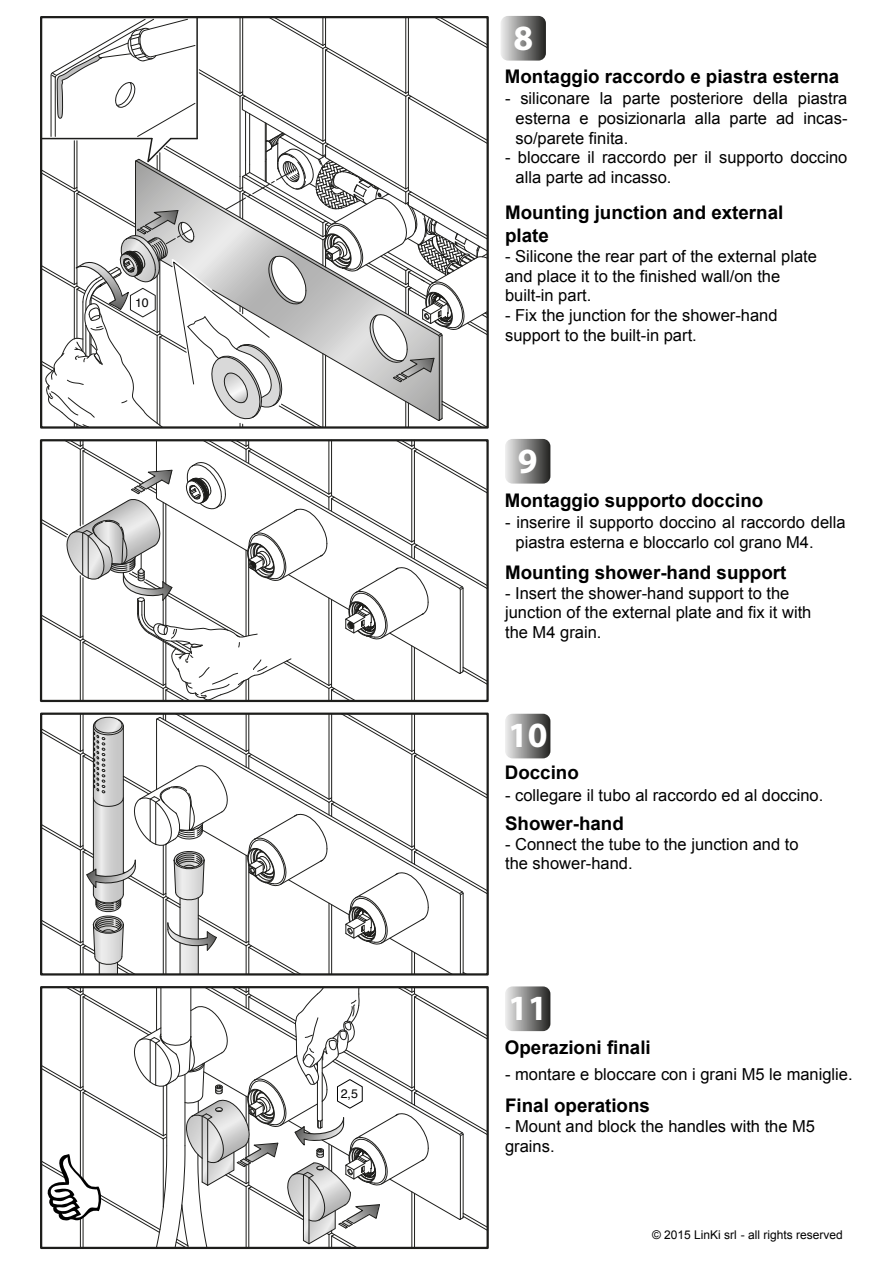
<style>
.page{position:relative;width:893px;height:1263px;background:#fff}
.page>*{position:absolute;margin:0;border:0;box-sizing:border-box;transform-origin:0 0}
.t1{font:700 35.55px "Myriad";color:#fff}
.t2{font:700 18.75px/22.5px "Arial";color:#000}
.t3{font:16.5px/19.8px "Arial";color:#000}
.t4{font:12.45px "Helvetica";color:#000}
.t5{font:12px "Arial";color:#000}
</style>
<div class="page">
<svg style="left:40px;top:713px;width:449px;height:262px"></svg>
<svg style="left:40px;top:986px;width:449px;height:263px"></svg>
<svg style="left:40px;top:16px;width:449px;height:413px"></svg>
<svg style="left:40px;top:439px;width:449px;height:263px"></svg>
<svg style="left:505px;top:439px;width:45px;height:45px;background:#8c8c8b"></svg>
<svg style="left:505px;top:714px;width:45px;height:44px;background:#8b8b8a"></svg>
<svg style="left:505px;top:986px;width:45px;height:45px;background:#8c8c8b"></svg>
<svg style="left:501px;top:16px;width:45px;height:45px;background:#8b8b8a"></svg>
<p class="t4" style="left:135px;top:297px;width:15px">10</p>
<p class="t4" style="left:341px;top:1089px;width:19px">2,5</p>
<h1 class="t1" style="left:513px;top:19px;width:21px">8</h1>
<p class="t2" style="left:505px;top:65px;width:336px">Montaggio raccordo e piastra esterna</p>
<p class="t3" style="left:515px;top:88px;width:333px;text-align:justify;text-indent:-10px">- siliconare la parte posteriore della piastra esterna e posizionarla alla parte ad incas&shy;so/parete finita.</p>
<p class="t3" style="left:515px;top:148px;width:333px;text-indent:-10px">- bloccare il raccordo per il supporto doccino alla parte ad incasso.</p>
<p class="t2" style="left:505px;top:202px;width:280px">Mounting junction and external plate</p>
<p class="t3" style="left:505px;top:246px;width:313px">- Silicone the rear part of the external plate and place it to the finished wall/on the built-in part.</p>
<p class="t3" style="left:505px;top:306px;width:274px">- Fix the junction for the shower-hand support to the built-in part.</p>
<h1 class="t1" style="left:518px;top:442px;width:21px">9</h1>
<p class="t2" style="left:505px;top:489px;width:260px">Montaggio supporto doccino</p>
<p class="t3" style="left:516px;top:513px;width:332px;text-indent:-11px">- inserire il supporto doccino al raccordo della piastra esterna e bloccarlo col grano M4.</p>
<p class="t2" style="left:505px;top:561px;width:283px">Mounting shower-hand support</p>
<p class="t3" style="left:505px;top:583px;width:308px">- Insert the shower-hand support to the junction of the external plate and fix it with the M4 grain.</p>
<h1 class="t1" style="left:508px;top:717px;width:41px">10</h1>
<p class="t2" style="left:505px;top:761px;width:75px">Doccino</p>
<p class="t3" style="left:505px;top:785px;width:320px">- collegare il tubo al raccordo ed al doccino.</p>
<p class="t2" style="left:505px;top:812px;width:120px">Shower-hand</p>
<p class="t3" style="left:505px;top:834px;width:295px">- Connect the tube to the junction and to the shower-hand.</p>
<h1 class="t1" style="left:508px;top:990px;width:41px">11</h1>
<p class="t2" style="left:505px;top:1036px;width:147px">Operazioni finali</p>
<p class="t3" style="left:505px;top:1065px;width:349px">- montare e bloccare con i grani M5 le maniglie.</p>
<p class="t2" style="left:505px;top:1094px;width:146px">Final operations</p>
<p class="t3" style="left:505px;top:1116px;width:311px">- Mount and block the handles with the M5 grains.</p>
<p class="t5" style="left:652px;top:1228px;width:192px">© 2015 LinKi srl - all rights reserved</p>
</div>
